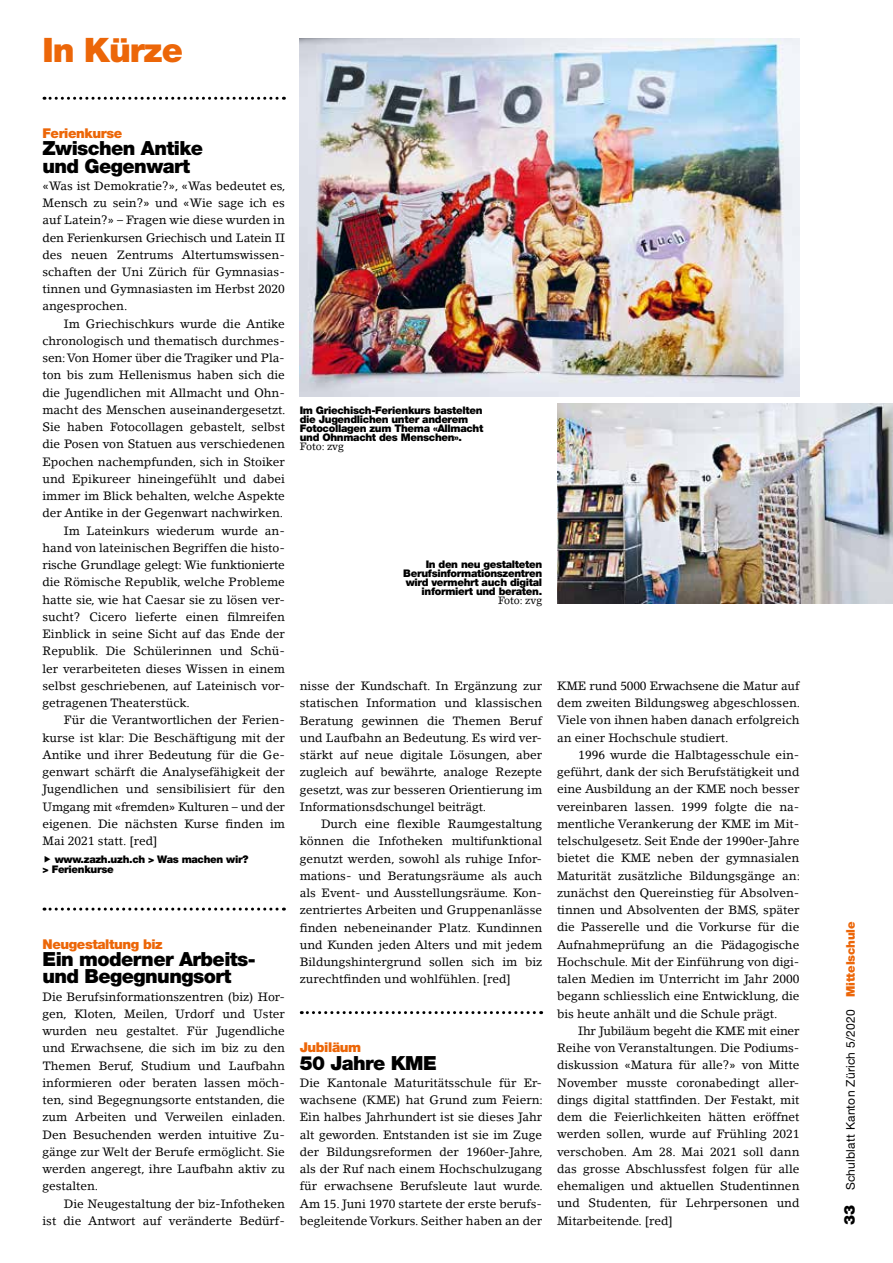
<style>
.page{position:relative;width:893px;height:1263px;background:#fff}
.page>*{position:absolute;margin:0;border:0;box-sizing:border-box;transform-origin:0 0}
.t1{font:900 33.75px "Helvetica Neue LT Std";letter-spacing:-.03em;color:#ec6608}
.t2{font:900 19.5px/17.2px "Helvetica Neue LT Std";letter-spacing:-.03em;color:#000}
.t3{font:900 15px "Helvetica Neue LT Std";color:#000}
.t4{font:900 13.5px "Helvetica Neue LT Std";letter-spacing:-.03em;color:#ec6608}
.t5{font:12px/17.2px "Lino Letter Std";color:#000;text-align:justify}
.t6{font:12px "Helvetica Neue LT Std";letter-spacing:.02em;color:#000}
.t7{font:900 10.5px/9px "Helvetica Neue LT Std";letter-spacing:-.03em;color:#000}
.t8{font:10.5px "Lino Letter Std";color:#000}
.s1{font-weight:900;color:#ec6608}
</style>
<div class="page">
<img style="left:300px;top:38px;width:499px;height:359px">
<svg style="left:44px;top:97px;width:240px;height:3px"></svg>
<svg style="left:44px;top:907px;width:240px;height:3px"></svg>
<svg style="left:301px;top:1011px;width:241px;height:3px"></svg>
<img style="left:557px;top:403px;width:336px;height:201px">
<h1 class="t1" style="left:43px;top:30px;width:142px">In Kürze</h1>
<p class="t4" style="left:43px;top:125px;width:81px">Ferienkurse</p>
<h2 class="t2" style="left:43px;top:140px;width:162px">Zwischen Antike und Gegenwart</h2>
<p class="t5" style="left:43px;top:177px;width:245px">«Was ist Demokratie?», «Was bedeutet es, Mensch zu sein?» und «Wie sage ich es auf Latein?» – Fragen wie diese wurden in den Ferienkursen Griechisch und Latein II des neuen Zentrums Altertumswissen&shy;schaften der Uni Zürich für Gymnasias&shy;tinnen und Gymnasiasten im Herbst 2020 angesprochen.</p>
<p class="t5" style="left:64px;top:315px;width:223px">Im Griechischkurs wurde die Antike</p>
<p class="t5" style="left:43px;top:332px;width:244px">chronologisch und thematisch durchmes-</p>
<p class="t5" style="left:43px;top:349px;width:242px">sen: Von Homer über die Tragiker und Pla-</p>
<p class="t5" style="left:43px;top:367px;width:244px">ton bis zum Hellenismus haben sich die</p>
<p class="t5" style="left:43px;top:384px;width:244px">die Jugendlichen mit Allmacht und Ohn-</p>
<p class="t5" style="left:43px;top:401px;width:245px">macht des Menschen auseinandergesetzt.</p>
<p class="t5" style="left:43px;top:418px;width:244px">Sie haben Fotocollagen gebastelt, selbst</p>
<p class="t5" style="left:43px;top:436px;width:244px">die Posen von Statuen aus verschiedenen</p>
<p class="t5" style="left:43px;top:453px;width:244px">Epochen nachempfunden, sich in Stoiker</p>
<p class="t5" style="left:43px;top:470px;width:244px">und Epikureer hineingefühlt und dabei</p>
<p class="t5" style="left:43px;top:487px;width:244px">immer im Blick behalten, welche Aspekte</p>
<p class="t5" style="left:43px;top:505px;width:242px">der Antike in der Gegenwart nachwirken.</p>
<p class="t5" style="left:64px;top:522px;width:223px">Im Lateinkurs wiederum wurde an-</p>
<p class="t5" style="left:43px;top:539px;width:244px">hand von lateinischen Begriffen die histo-</p>
<p class="t5" style="left:43px;top:556px;width:244px">rische Grundlage gelegt: Wie funktionierte</p>
<p class="t5" style="left:43px;top:573px;width:244px">die Römische Republik, welche Probleme</p>
<p class="t5" style="left:43px;top:591px;width:244px">hatte sie, wie hat Caesar sie zu lösen ver-</p>
<p class="t5" style="left:43px;top:608px;width:244px">sucht? Cicero lieferte einen filmreifen</p>
<p class="t5" style="left:43px;top:625px;width:244px">Einblick in seine Sicht auf das Ende der</p>
<p class="t5" style="left:43px;top:642px;width:244px">Republik. Die Schülerinnen und Schü-</p>
<p class="t5" style="left:43px;top:660px;width:244px">ler verarbeiteten dieses Wissen in einem</p>
<p class="t5" style="left:43px;top:677px;width:242px">selbst geschriebenen, auf Lateinisch vor-</p>
<p class="t5" style="left:43px;top:694px;width:149px">getragenen Theaterstück.</p>
<p class="t5" style="left:64px;top:711px;width:223px">Für die Verantwortlichen der Ferien-</p>
<p class="t5" style="left:43px;top:729px;width:244px">kurse ist klar: Die Beschäftigung mit der</p>
<p class="t5" style="left:43px;top:746px;width:244px">Antike und ihrer Bedeutung für die Ge-</p>
<p class="t5" style="left:43px;top:763px;width:244px">genwart schärft die Analysefähigkeit der</p>
<p class="t5" style="left:43px;top:780px;width:244px">Jugendlichen und sensibilisiert für den</p>
<p class="t5" style="left:43px;top:798px;width:244px">Umgang mit «fremden» Kulturen – und der</p>
<p class="t5" style="left:43px;top:815px;width:244px">eigenen. Die nächsten Kurse finden im</p>
<p class="t5" style="left:43px;top:832px;width:117px">Mai 2021 statt. [red]</p>
<p class="t7" style="left:43px;top:853px;width:207px;line-height:10.5px;text-indent:12px">www.zazh.uzh.ch &gt; Was machen wir? &gt; Ferienkurse</p>
<p class="t4" style="left:43px;top:936px;width:122px">Neugestaltung biz</p>
<h2 class="t2" style="left:43px;top:950px;width:215px">Ein moderner Arbeits&shy;und Begegnungsort</h2>
<p class="t5" style="left:43px;top:988px;width:245px">Die Berufsinformationszentren (biz) Hor&shy;gen, Kloten, Meilen, Urdorf und Uster wurden neu gestaltet. Für Jugendliche und Erwachsene, die sich im biz zu den Themen Beruf, Studium und Laufbahn informieren oder beraten lassen möch&shy;ten, sind Begegnungsorte entstanden, die zum Arbeiten und Verweilen einladen.<br>Den Besuchenden werden intuitive Zu&shy;gänge zur Welt der Berufe ermöglicht. Sie werden angeregt, ihre Laufbahn aktiv zu gestalten.</p>
<p class="t5" style="left:43px;top:1195px;width:244px;text-align:right">Die Neugestaltung der biz-Infotheken<br>ist die Antwort auf veränderte Bedürf-</p>
<p class="t7" style="left:300px;top:406px;width:185px">Im Griechisch-Ferienkurs bastelten die Jugendlichen unter anderem Fotocollagen zum Thema «Allmacht und Ohnmacht des Menschen».</p>
<p class="t8" style="left:300px;top:440px;width:46px">Foto: zvg</p>
<p class="t7" style="left:403px;top:559px;width:140px;text-align:right">In den neu gestalteten<br>Berufsinformationszentren wird vermehrt auch digital informiert und beraten.</p>
<p class="t8" style="left:498px;top:594px;width:46px">Foto: zvg</p>
<p class="t5" style="left:300px;top:677px;width:244px">nisse der Kundschaft. In Ergänzung zur statischen Information und klassischen Beratung gewinnen die Themen Beruf und Laufbahn an Bedeutung. Es wird ver&shy;stärkt auf neue digitale Lösungen, aber zugleich auf bewährte, analoge Rezepte gesetzt, was zur besseren Orientierung im Informationsdschungel beiträgt.</p>
<p class="t5" style="left:300px;top:815px;width:244px;text-indent:21px">Durch eine flexible Raumgestaltung können die Infotheken multifunktional genutzt werden, sowohl als ruhige Infor&shy;mations- und Beratungsräume als auch als Event- und Ausstellungsräume. Kon&shy;zentriertes Arbeiten und Gruppenanlässe finden nebeneinander Platz. Kundinnen und Kunden jeden Alters und mit jedem Bildungshintergrund sollen sich im biz zurechtfinden und wohlfühlen. [red]</p>
<p class="t4" style="left:300px;top:1039px;width:63px">Jubiläum</p>
<h2 class="t2" style="left:300px;top:1054px;width:139px">50 Jahre KME</h2>
<p class="t5" style="left:300px;top:1074px;width:245px">Die Kantonale Maturitätsschule für Er&shy;wachsene (KME) hat Grund zum Feiern:<br>Ein halbes Jahrhundert ist sie dieses Jahr alt geworden. Entstanden ist sie im Zuge der Bildungsreformen der 1960er-Jahre, als der Ruf nach einem Hochschulzugang für erwachsene Berufsleute laut wurde.<br>Am 15. Juni 1970 startete der erste berufs&shy;begleitende Vorkurs. Seither haben an der</p>
<p class="t5" style="left:557px;top:677px;width:245px">KME rund 5000 Erwachsene die Matur auf dem zweiten Bildungsweg abgeschlossen.<br>Viele von ihnen haben danach erfolgreich an einer Hochschule studiert.</p>
<p class="t5" style="left:557px;top:746px;width:245px;text-indent:21px">1996 wurde die Halbtagesschule ein&shy;geführt, dank der sich Berufstätigkeit und eine Ausbildung an der KME noch besser vereinbaren lassen. 1999 folgte die na&shy;mentliche Verankerung der KME im Mit&shy;telschulgesetz. Seit Ende der 1990er-Jahre bietet die KME neben der gymnasialen Maturität zusätzliche Bildungsgänge an: zunächst den Quereinstieg für Absolven&shy;tinnen und Absolventen der BMS, später die Passerelle und die Vorkurse für die Aufnahmeprüfung an die Pädagogische Hochschule. Mit der Einführung von digi&shy;talen Medien im Unterricht im Jahr 2000 begann schliesslich eine Entwicklung, die bis heute anhält und die Schule prägt.</p>
<p class="t5" style="left:557px;top:1022px;width:244px;text-indent:21px">Ihr Jubiläum begeht die KME mit einer Reihe von Veranstaltungen. Die Podiums&shy;diskussion «Matura für alle?» von Mitte November musste coronabedingt aller&shy;dings digital stattfinden. Der Festakt, mit dem die Feierlichkeiten hätten eröffnet werden sollen, wurde auf Frühling 2021 verschoben. Am 28. Mai 2021 soll dann das grosse Abschlussfest folgen für alle ehemaligen und aktuellen Studentinnen und Studenten, für Lehrpersonen und Mitarbeitende. [red]</p>
<p class="t6" style="left:843px;top:1190px;width:270px;rotate:-90deg">Schulblatt Kanton Zürich 5/2020 <span class="s1">Mittelschule</span></p>
<p class="t3" style="left:840px;top:1225px;width:21px;rotate:-90deg">33</p>
</div>
